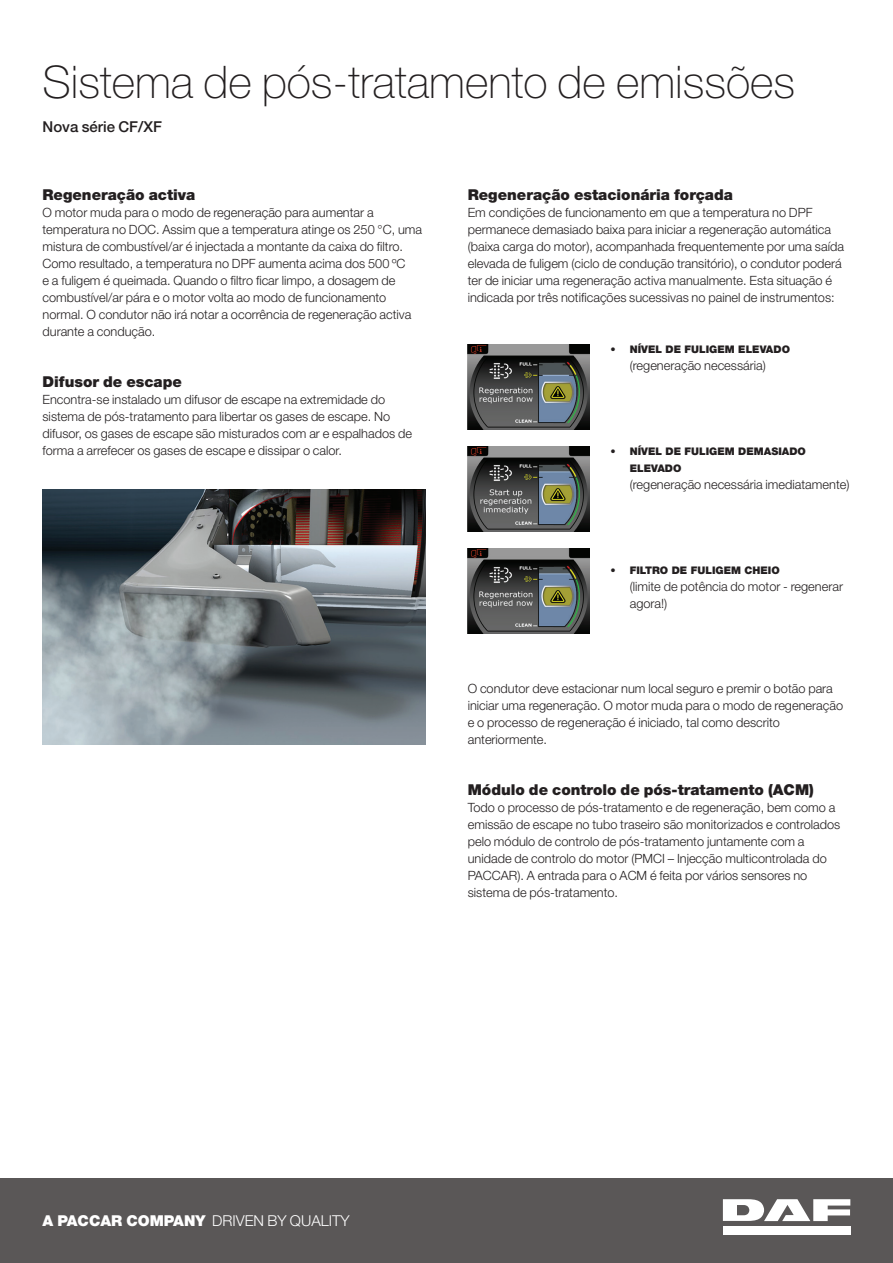
<style>
.page{position:relative;width:893px;height:1263px;background:#fff}
.page>*{position:absolute;margin:0;border:0;box-sizing:border-box;transform-origin:0 0}
.t1{font:100 45px "Helvetica Neue LT Pro";color:#231f20}
.t2{font:900 15px "Helvetica Neue LT Pro";color:#231f20}
.t3{font:300 15px "Helvetica Neue LT Pro";color:#fff}
.t4{font:500 15px "Helvetica Neue LT Pro";color:#231f20}
.t5{font:300 12.75px/17px "Helvetica Neue LT Pro";color:#231f20}
.t6{font:900 10.5px/17px "Helvetica Neue LT Pro";color:#231f20}
.s1{font-weight:900}
</style>
<div class="page">
<img style="left:43px;top:489px;width:382px;height:255px">
<div style="left:0;top:1178px;width:893px;height:85px;background:#5a5757"></div>
<div style="left:723px;top:1226px;width:127px;height:8px;background:#fff"></div>
<svg style="left:723px;top:1199px;width:127px;height:22px"></svg>
<img style="left:468px;top:344px;width:121px;height:85px">
<img style="left:468px;top:446px;width:121px;height:85px">
<img style="left:468px;top:549px;width:121px;height:85px">
<h1 class="t1" style="left:43px;top:56px;width:754px">Sistema de pós-tratamento de emissões</h1>
<p class="t4" style="left:43px;top:118px;width:121px">Nova série CF/XF</p>
<p class="t2" style="left:43px;top:186px;width:154px">Regeneração activa</p>
<p class="t5" style="left:43px;top:204px;width:381px">O motor muda para o modo de regeneração para aumentar a temperatura no DOC. Assim que a temperatura atinge os 250 °C, uma mistura de combustível/ar é injectada a montante da caixa do filtro.<br>Como resultado, a temperatura no DPF aumenta acima dos 500 ºC<br>e a fuligem é queimada. Quando o filtro ficar limpo, a dosagem de combustível/ar pára e o motor volta ao modo de funcionamento normal. O condutor não irá notar a ocorrência de regeneração activa durante a condução.</p>
<p class="t2" style="left:43px;top:373px;width:141px">Difusor de escape</p>
<p class="t5" style="left:43px;top:391px;width:371px">Encontra-se instalado um difusor de escape na extremidade do sistema de pós-tratamento para libertar os gases de escape. No difusor, os gases de escape são misturados com ar e espalhados de forma a arrefecer os gases de escape e dissipar o calor.</p>
<p class="t2" style="left:468px;top:186px;width:267px">Regeneração estacionária forçada</p>
<p class="t5" style="left:468px;top:204px;width:378px">Em condições de funcionamento em que a temperatura no DPF permanece demasiado baixa para iniciar a regeneração automática (baixa carga do motor), acompanhada frequentemente por uma saída elevada de fuligem (ciclo de condução transitório), o condutor poderá ter de iniciar uma regeneração activa manualmente. Esta situação é indicada por três notificações sucessivas no painel de instrumentos:</p>
<p class="t6" style="left:611px;top:341px;width:181px">• NÍVEL DE FULIGEM ELEVADO</p>
<p class="t5" style="left:630px;top:357px;width:138px">(regeneração necessária)</p>
<p class="t6" style="left:630px;top:443px;width:178px;text-indent:-19px">• NÍVEL DE FULIGEM DEMASIADO<br>ELEVADO</p>
<p class="t5" style="left:630px;top:476px;width:221px">(regeneração necessária imediatamente)</p>
<p class="t6" style="left:611px;top:562px;width:171px">• FILTRO DE FULIGEM CHEIO</p>
<p class="t5" style="left:630px;top:578px;width:215px">(limite de potência do motor - regenerar agora!)</p>
<p class="t5" style="left:468px;top:680px;width:377px">O condutor deve estacionar num local seguro e premir o botão para iniciar uma regeneração. O motor muda para o modo de regeneração e o processo de regeneração é iniciado, tal como descrito anteriormente.</p>
<p class="t2" style="left:468px;top:781px;width:348px">Módulo de controlo de pós-tratamento (ACM)</p>
<p class="t5" style="left:468px;top:799px;width:374px">Todo o processo de pós-tratamento e de regeneração, bem como a emissão de escape no tubo traseiro são monitorizados e controlados pelo módulo de controlo de pós-tratamento juntamente com a unidade de controlo do motor (PMCI – Injecção multicontrolada do PACCAR). A entrada para o ACM é feita por vários sensores no sistema de pós-tratamento.</p>
<p class="t3" style="left:43px;top:1211px;width:309px"><span class="s1">A PACCAR COMPANY</span> DRIVEN BY QUALITY</p>
</div>
